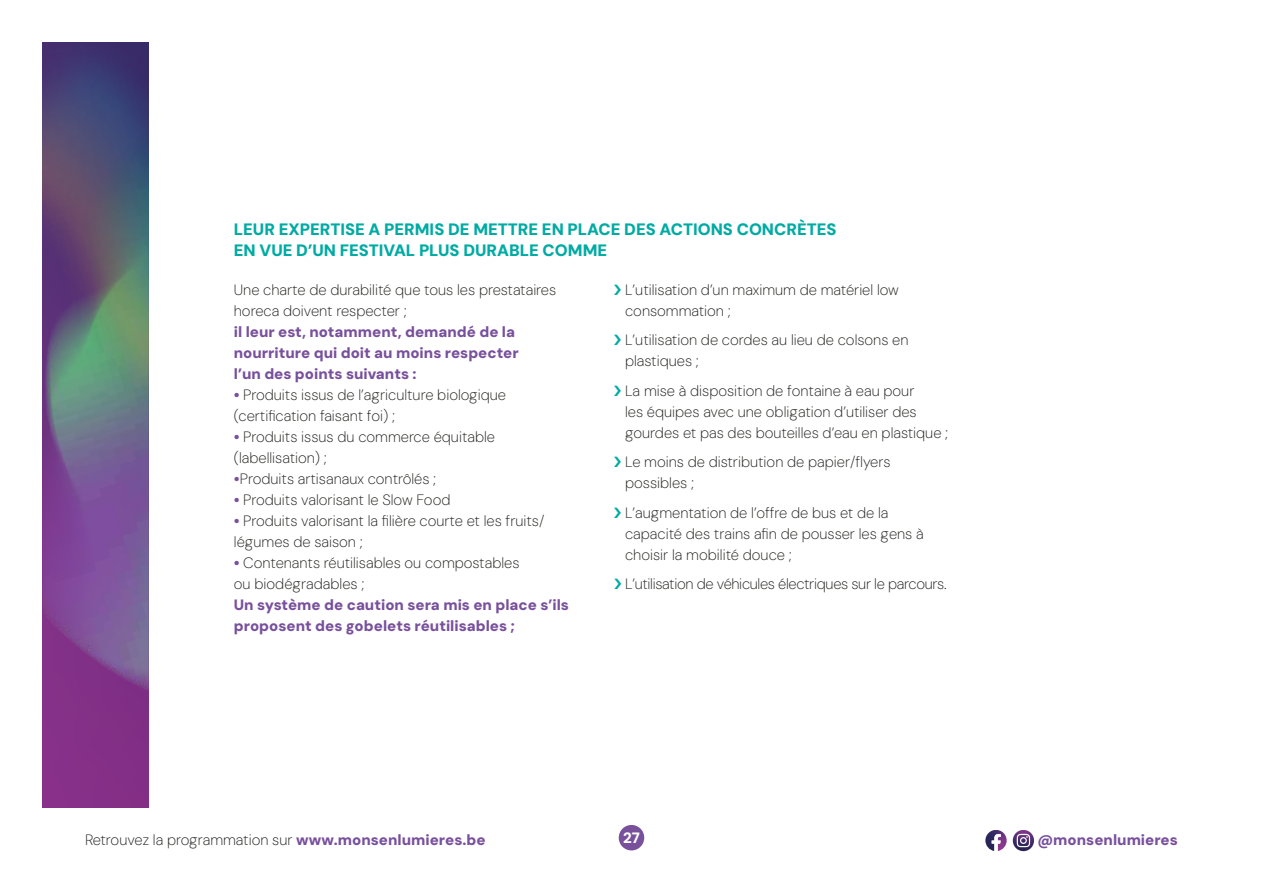
<style>
.page{position:relative;width:1263px;height:893px;background:#fff}
.page>*{position:absolute;margin:0;border:0;box-sizing:border-box;transform-origin:0 0}
.t1{font:900 16.5px/21px "DM Sans";color:#00aba3}
.t2{font:200 15px/21px "DM Sans";color:#1d1d1b}
.t3{font:900 15px/21px "DM Sans";color:#78509c}
.t4{font:200 15px "DM Sans";letter-spacing:-.02em;color:#1d1d1b}
.t5{font:900 15px "DM Sans";color:#fff}
.s1{font-weight:900;color:#78509c}
</style>
<div class="page">
<div style="left:43px;top:43px;width:106px;height:765px;background:#843088"></div>
<img style="left:43px;top:551px;width:43px;height:102px">
<img style="left:86px;top:551px;width:63px;height:139px">
<img style="left:43px;top:43px;width:106px;height:508px">
<img style="left:91px;top:253px;width:58px;height:387px">
<div style="left:619px;top:825px;width:25px;height:25px;background:#78509c;border-radius:50%"></div>
<svg style="left:1013px;top:830px;width:21px;height:21px"></svg>
<svg style="left:1017px;top:834px;width:13px;height:13px"></svg>
<svg style="left:985px;top:830px;width:22px;height:21px"></svg>
<p class="t1" style="left:234px;top:218px;width:604px">LEUR EXPERTISE A PERMIS DE METTRE EN PLACE DES ACTIONS CONCRÈTES<br>EN VUE D’UN FESTIVAL PLUS DURABLE COMME</p>
<p class="t2" style="left:234px;top:279px;width:324px">Une charte de durabilité que tous les prestataires horeca doivent respecter ;</p>
<p class="t3" style="left:234px;top:321px;width:286px">il leur est, notamment, demandé de la nourriture qui doit au moins respecter l’un des points suivants :</p>
<p class="t2" style="left:234px;top:384px;width:274px"><span class="s1">•</span> Produits issus de l’agriculture biologique (certification faisant foi) ;</p>
<p class="t2" style="left:234px;top:426px;width:263px"><span class="s1">•</span> Produits issus du commerce équitable (labellisation) ;</p>
<p class="t2" style="left:234px;top:468px;width:204px"><span class="s1">•</span>Produits artisanaux contrôlés ;</p>
<p class="t2" style="left:234px;top:489px;width:218px"><span class="s1">•</span> Produits valorisant le Slow Food</p>
<p class="t2" style="left:234px;top:510px;width:312px"><span class="s1">•</span> Produits valorisant la filière courte et les fruits/ légumes de saison ;</p>
<p class="t2" style="left:234px;top:552px;width:287px"><span class="s1">•</span> Contenants réutilisables ou compostables ou biodégradables ;</p>
<p class="t3" style="left:234px;top:594px;width:337px">Un système de caution sera mis en place s’ils proposent des gobelets réutilisables ;</p>
<p class="t2" style="left:625px;top:279px;width:275px">L’utilisation d’un maximum de matériel low consommation ;</p>
<p class="t2" style="left:625px;top:329px;width:285px">L’utilisation de cordes au lieu de colsons en plastiques ;</p>
<p class="t2" style="left:625px;top:380px;width:324px">La mise à disposition de fontaine à eau pour<br>les équipes avec une obligation d’utiliser des gourdes et pas des bouteilles d’eau en plastique ;</p>
<p class="t2" style="left:625px;top:451px;width:267px">Le moins de distribution de papier/flyers possibles ;</p>
<p class="t2" style="left:625px;top:502px;width:300px">L’augmentation de l’offre de bus et de la capacité des trains afin de pousser les gens à choisir la mobilité douce ;</p>
<p class="t4" style="left:625px;top:575px;width:323px">L’utilisation de véhicules électriques sur le parcours.</p>
<p class="t2" style="left:85px;top:829px;width:402px">Retrouvez la programmation sur <span class="s1">www.monsenlumieres.be</span></p>
<p class="t5" style="left:623px;top:828px;width:18px">27</p>
<p class="t3" style="left:1037px;top:829px;width:142px">@monsenlumieres</p>
</div>
